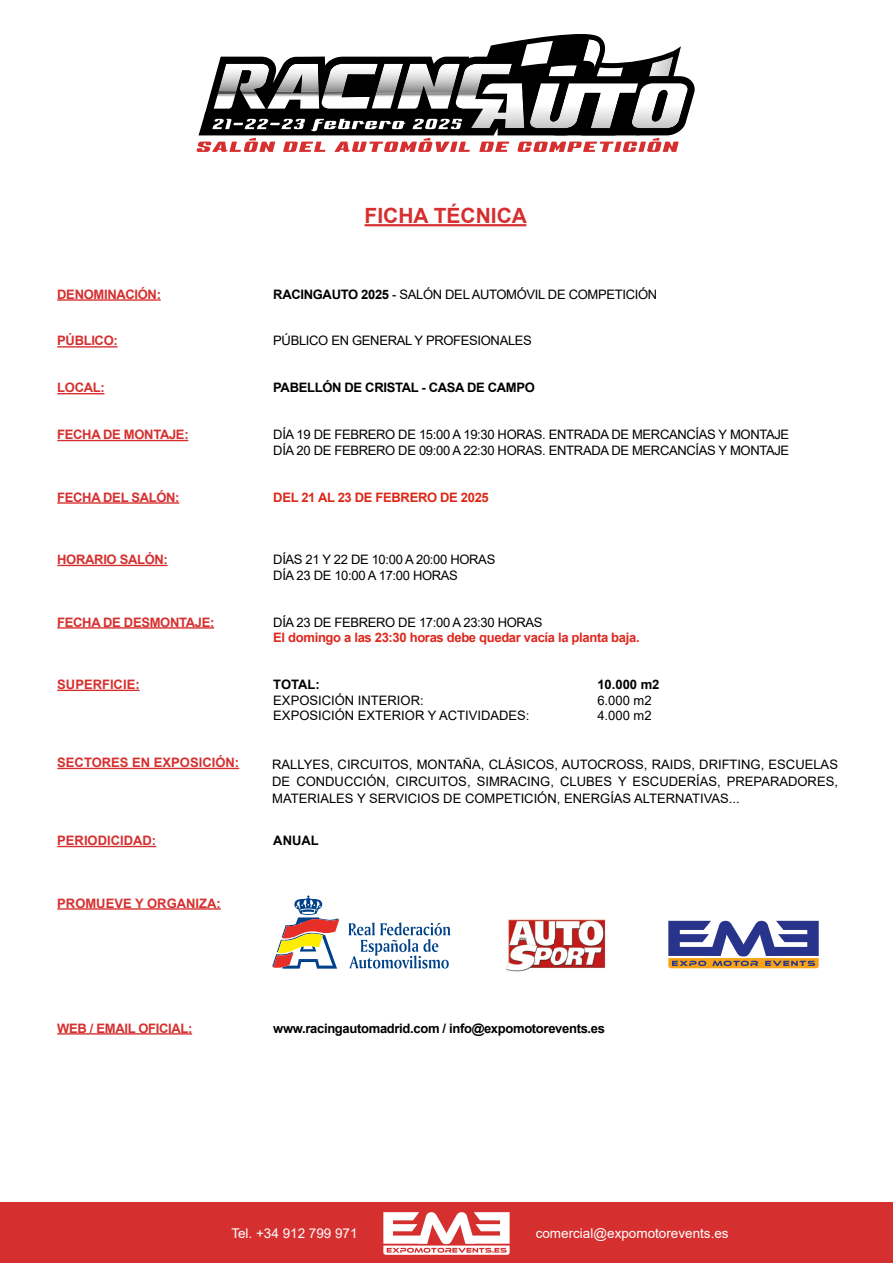
<style>
.page{position:relative;width:893px;height:1263px;background:#fff}
.page>*{position:absolute;margin:0;border:0;box-sizing:border-box;transform-origin:0 0}
.t1{font:700 21px "Arial";color:#d5302f}
.t2{font:13.5px "Arial";color:#fff}
.t3{font:13.05px/15.6px "Arial";letter-spacing:-.025em;color:#000}
.t4{font:700 13.05px "Arial";letter-spacing:-.025em;color:#d5302f}
.t5{font:700 13.05px "Arial";letter-spacing:-.025em;color:#000}
.t6{font:700 13.05px "Arial";color:#d5302f}
.t7{font:700 13.05px "Arial";letter-spacing:-.025em;color:#dd281e}
.t8{font:13.05px "Arial";color:#000}
.t9{font:700 13.05px "Arial";letter-spacing:-.025em;color:#dd2818}
.s1{font-weight:700}
</style>
<div class="page">
<svg style="left:348px;top:922px;width:102px;height:46px"></svg>
<svg style="left:272px;top:895px;width:67px;height:74px"></svg>
<svg style="left:668px;top:921px;width:151px;height:47px"></svg>
<div style="left:0;top:1202px;width:893px;height:61px;background:#d5302f"></div>
<svg style="left:383px;top:1212px;width:127px;height:43px"></svg>
<hr style="left:365px;top:224px;width:161px;height:2px;background:#d5302f">
<hr style="left:57px;top:299px;width:104px;height:2px;background:#d5302f">
<hr style="left:57px;top:346px;width:61px;height:2px;background:#d5302f">
<hr style="left:57px;top:393px;width:47px;height:1px;background:#d5302f">
<hr style="left:57px;top:440px;width:131px;height:1px;background:#d5302f">
<hr style="left:57px;top:502px;width:122px;height:2px;background:#d5302f">
<hr style="left:57px;top:565px;width:111px;height:1px;background:#d5302f">
<hr style="left:57px;top:627px;width:157px;height:2px;background:#d5302f">
<hr style="left:57px;top:690px;width:83px;height:1px;background:#d5302f">
<hr style="left:57px;top:768px;width:182px;height:1px;background:#d5302f">
<hr style="left:57px;top:846px;width:99px;height:1px;background:#d5302f">
<hr style="left:57px;top:908px;width:164px;height:2px;background:#d5302f">
<hr style="left:57px;top:1033px;width:135px;height:1px;background:#d5302f">
<img style="left:506px;top:919px;width:100px;height:53px">
<svg style="left:197px;top:34px;width:498px;height:118px"></svg>
<h1 class="t1" style="left:365px;top:201px;width:164px">FICHA TÉCNICA</h1>
<p class="t4" style="left:57px;top:285px;width:105px">DENOMINACIÓN:</p>
<p class="t3" style="left:273px;top:286px;width:385px"><span class="s1">RACINGAUTO 2025</span> - SALÓN DEL AUTOMÓVIL DE COMPETICIÓN</p>
<p class="t4" style="left:57px;top:332px;width:62px">PÚBLICO:</p>
<p class="t3" style="left:273px;top:333px;width:260px">PÚBLICO EN GENERAL Y PROFESIONALES</p>
<p class="t4" style="left:57px;top:378px;width:49px">LOCAL:</p>
<p class="t5" style="left:273px;top:378px;width:263px">PABELLÓN DE CRISTAL - CASA DE CAMPO</p>
<p class="t4" style="left:57px;top:425px;width:133px">FECHA DE MONTAJE:</p>
<p class="t3" style="left:273px;top:427px;width:517px">DÍA 19 DE FEBRERO DE 15:00 A 19:30 HORAS. ENTRADA DE MERCANCÍAS Y MONTAJE<br>DÍA 20 DE FEBRERO DE 09:00 A 22:30 HORAS. ENTRADA DE MERCANCÍAS Y MONTAJE</p>
<p class="t4" style="left:57px;top:488px;width:124px">FECHA DEL SALÓN:</p>
<p class="t9" style="left:273px;top:488px;width:217px">DEL 21 AL 23 DE FEBRERO DE 2025</p>
<p class="t4" style="left:57px;top:550px;width:112px">HORARIO SALÓN:</p>
<p class="t3" style="left:273px;top:552px;width:224px">DÍAS 21 Y 22 DE 10:00 A 20:00 HORAS<br>DÍA 23 DE 10:00 A 17:00 HORAS</p>
<p class="t4" style="left:57px;top:613px;width:159px">FECHA DE DESMONTAJE:</p>
<p class="t3" style="left:273px;top:614px;width:271px">DÍA 23 DE FEBRERO DE 17:00 A 23:30 HORAS</p>
<p class="t7" style="left:273px;top:628px;width:368px">El domingo a las 23:30 horas debe quedar vacía la planta baja.</p>
<p class="t6" style="left:57px;top:675px;width:84px">SUPERFICIE:</p>
<p class="t5" style="left:273px;top:675px;width:48px">TOTAL:</p>
<p class="t5" style="left:597px;top:675px;width:64px">10.000 m2</p>
<p class="t8" style="left:273px;top:691px;width:152px">EXPOSICIÓN INTERIOR:</p>
<p class="t3" style="left:597px;top:692px;width:56px">6.000 m2</p>
<p class="t8" style="left:273px;top:707px;width:258px">EXPOSICIÓN EXTERIOR Y ACTIVIDADES:</p>
<p class="t3" style="left:597px;top:708px;width:56px">4.000 m2</p>
<p class="t6" style="left:57px;top:753px;width:183px">SECTORES EN EXPOSICIÓN:</p>
<p class="t3" style="left:272px;top:755px;width:567px;line-height:17.2px;text-align:justify">RALLYES, CIRCUITOS, MONTAÑA, CLÁSICOS, AUTOCROSS, RAIDS, DRIFTING, ESCUELAS DE CONDUCCIÓN, CIRCUITOS, SIMRACING, CLUBES Y ESCUDERÍAS, PREPARADORES, MATERIALES Y SERVICIOS DE COMPETICIÓN, ENERGÍAS ALTERNATIVAS...</p>
<p class="t6" style="left:57px;top:831px;width:101px">PERIODICIDAD:</p>
<p class="t5" style="left:273px;top:831px;width:47px">ANUAL</p>
<p class="t6" style="left:57px;top:894px;width:165px">PROMUEVE Y ORGANIZA:</p>
<p class="t4" style="left:57px;top:1019px;width:137px">WEB / EMAIL OFICIAL:</p>
<p class="t5" style="left:273px;top:1019px;width:333px">www.racingautomadrid.com / info@expomotorevents.es</p>
<p class="t2" style="left:231px;top:1223px;width:128px">Tel. +34 912 799 971</p>
<p class="t2" style="left:536px;top:1223px;width:195px">comercial@expomotorevents.es</p>
</div>
